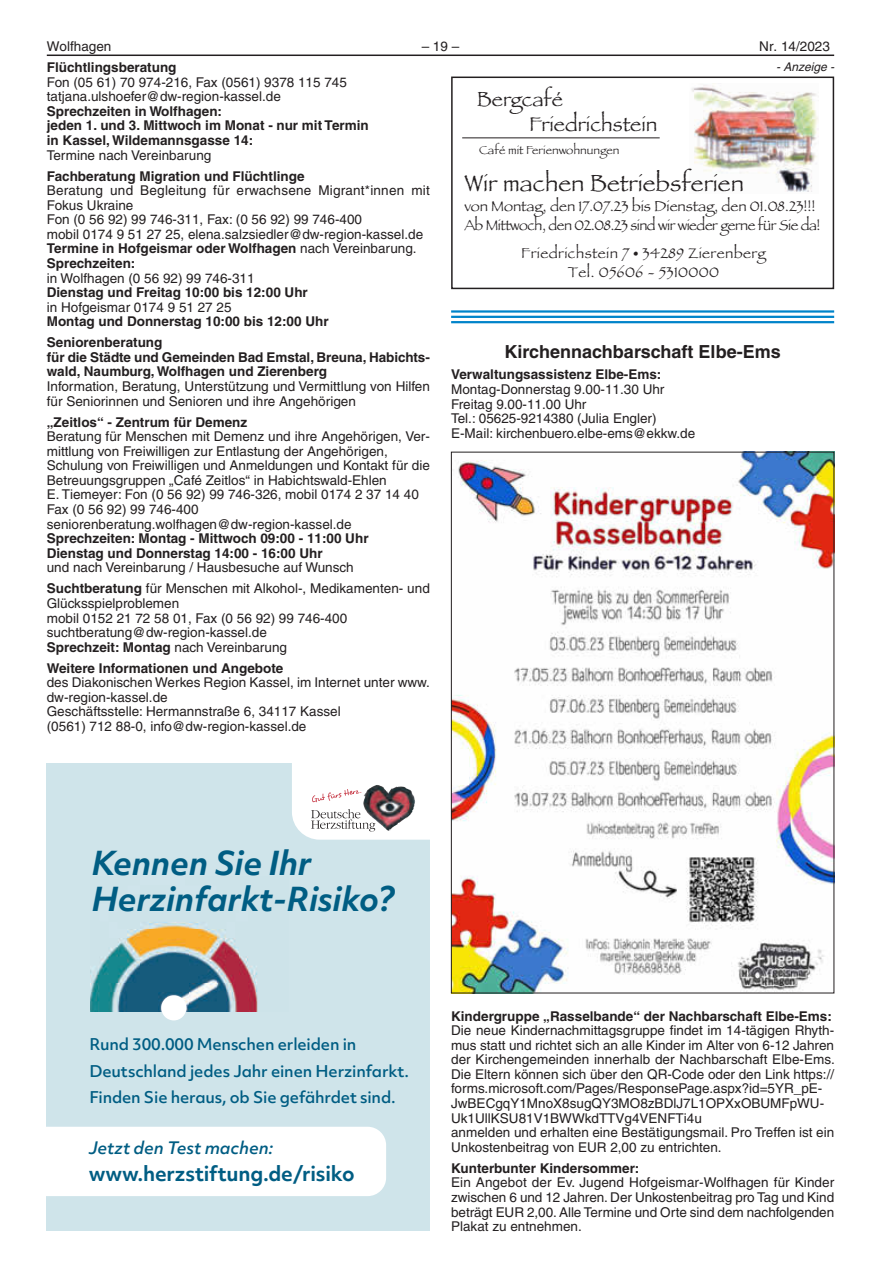
<style>
.page{position:relative;width:881px;height:1263px;background:#fff}
.page>*{position:absolute;margin:0;border:0;box-sizing:border-box;transform-origin:0 0}
.t1{font:italic 700 31.65px/36.2px "Objektiv Mk 2";letter-spacing:-.01em;color:#005d83}
.t2{font:24px "Papyrus";color:#231f20}
.t3{font:21px/25.2px "Papyrus";color:#231f20}
.t4{font:700 19.65px "Objektiv Mk 2";letter-spacing:-.01em;color:#005d83}
.t5{font:700 18px "Helvetica LT";color:#231f20}
.t6{font:italic 500 16.5px "Objektiv Mk 2";letter-spacing:-.01em;color:#005d83}
.t7{font:500 15.45px/26.2px "Objektiv Mk 2";letter-spacing:-.01em;color:#005d83}
.t8{font:15px/19.2px "Papyrus";letter-spacing:-.03em;color:#231f20}
.t9{font:15px/19.2px "Papyrus";letter-spacing:.025em;color:#231f20;text-align:center}
.t10{font:13.5px/14.5px "Helvetica LT";color:#231f20}
.t11{font:700 13.5px/14.5px "Helvetica LT";color:#231f20}
.t12{font:12px "Papyrus";color:#231f20}
.t13{font:italic 12px "Helvetica LT";color:#231f20}
.s1{font-weight:700}
</style>
<div class="page">
<hr style="left:47px;top:55px;width:786px;height:1px;background:#231f20">
<img style="left:453px;top:454px;width:378px;height:537px">
<div style="left:451px;top:77px;width:382px;height:212px;border:2px solid #231f20"></div>
<img style="left:691px;top:85px;width:127px;height:107px">
<hr style="left:462px;top:137px;width:197px;height:1px;background:#231f20">
<hr style="left:451px;top:310px;width:382px;height:3px;background:#0084ca">
<hr style="left:451px;top:316px;width:382px;height:2px;background:#0084ca">
<hr style="left:451px;top:321px;width:382px;height:2px;background:#0084ca">
<div style="left:47px;top:763px;width:382px;height:468px;background:#cfe4ea"></div>
<img style="left:91px;top:922px;width:167px;height:90px">
<div style="left:161px;top:995px;width:25px;height:25px;background:#fff;border-radius:50%"></div>
<div style="left:47px;top:1127px;width:339px;height:69px;background:#fff"></div>
<svg style="left:292px;top:763px;width:137px;height:77px;background:#e2dcdd"></svg>
<p class="t10" style="left:47px;top:39px;width:66px">Wolfhagen</p>
<p class="t10" style="left:421px;top:39px;width:39px">– 19 –</p>
<p class="t10" style="left:759px;top:39px;width:72px">Nr. 14/2023</p>
<p class="t11" style="left:47px;top:60px;width:131px">Flüchtlingsberatung</p>
<p class="t10" style="left:47px;top:75px;width:301px">Fon (05 61) 70 974-216, Fax (0561) 9378 115 745 tatjana.ulshoefer@dw-region-kassel.de</p>
<p class="t11" style="left:47px;top:104px;width:323px">Sprechzeiten in Wolfhagen:<br>jeden 1. und 3. Mittwoch im Monat - nur mit Termin in Kassel, Wildemannsgasse 14:</p>
<p class="t10" style="left:47px;top:148px;width:166px">Termine nach Vereinbarung</p>
<p class="t11" style="left:47px;top:168px;width:259px">Fachberatung Migration und Flüchtlinge</p>
<p class="t10" style="left:47px;top:183px;width:384px">Beratung und Begleitung für erwachsene Migrant*innen mit Fokus Ukraine<br>Fon (0 56 92) 99 746-311, Fax: (0 56 92) 99 746-400<br>mobil 0174 9 51 27 25, elena.salzsiedler@dw-region-kassel.de <span class="s1">Termine in Hofgeismar oder Wolfhagen</span> nach Vereinbarung.<br><span class="s1">Sprechzeiten:</span></p>
<p class="t10" style="left:47px;top:271px;width:209px">in Wolfhagen (0 56 92) 99 746-311</p>
<p class="t11" style="left:47px;top:285px;width:262px">Dienstag und Freitag 10:00 bis 12:00 Uhr</p>
<p class="t10" style="left:47px;top:300px;width:186px">in Hofgeismar 0174 9 51 27 25</p>
<p class="t11" style="left:47px;top:311px;width:283px;line-height:21px">Montag und Donnerstag 10:00 bis 12:00 Uhr<br>Seniorenberatung</p>
<p class="t11" style="left:47px;top:350px;width:384px">für die Städte und Gemeinden Bad Emstal, Breuna, Habichts&shy;wald, Naumburg, Wolfhagen und Zierenberg</p>
<p class="t10" style="left:47px;top:379px;width:384px">Information, Beratung, Unterstützung und Vermittlung von Hilfen für Seniorinnen und Senioren und ihre Angehörigen</p>
<p class="t11" style="left:47px;top:414px;width:202px">„Zeitlos“ - Zentrum für Demenz</p>
<p class="t10" style="left:47px;top:429px;width:384px">Beratung für Menschen mit Demenz und ihre Angehörigen, Ver&shy;mittlung von Freiwilligen zur Entlastung der Angehörigen, Schulung von Freiwilligen und Anmeldungen und Kontakt für die Betreuungsgruppen „Café Zeitlos“ in Habichtswald-Ehlen<br>E. Tiemeyer: Fon (0 56 92) 99 746-326, mobil 0174 2 37 14 40<br>Fax (0 56 92) 99 746-400 seniorenberatung.wolfhagen@dw-region-kassel.de</p>
<p class="t11" style="left:47px;top:531px;width:323px">Sprechzeiten: Montag - Mittwoch 09:00 - 11:00 Uhr<br>Dienstag und Donnerstag 14:00 - 16:00 Uhr</p>
<p class="t10" style="left:47px;top:557px;width:384px;line-height:21px">und nach Vereinbarung / Hausbesuche auf Wunsch<br><span class="s1">Suchtberatung</span> für Menschen mit Alkohol-, Medikamenten- und</p>
<p class="t10" style="left:47px;top:596px;width:302px">Glücksspielproblemen<br>mobil 0152 21 72 58 01, Fax (0 56 92) 99 746-400 suchtberatung@dw-region-kassel.de<br><span class="s1">Sprechzeit: Montag</span> nach Vereinbarung</p>
<p class="t11" style="left:47px;top:660px;width:238px">Weitere Informationen und Angebote</p>
<p class="t10" style="left:47px;top:675px;width:384px">des Diakonischen Werkes Region Kassel, im Internet unter www. dw-region-kassel.de<br>Geschäftsstelle: Hermannstraße 6, 34117 Kassel<br>(0561) 712 88-0, info@dw-region-kassel.de</p>
<h3 class="t3" style="left:529px;top:86px;width:129px;text-indent:-53px">Bergcafé<br>Friedrichstein</h3>
<p class="t12" style="left:479px;top:143px;width:142px">Café mit Ferienwohnungen</p>
<p class="t13" style="left:776px;top:60px;width:59px">- Anzeige -</p>
<h2 class="t2" style="left:464px;top:168px;width:281px">Wir machen Betriebsferien</h2>
<p class="t8" style="left:464px;top:197px;width:357px">von Montag, den 17.07.23 bis Dienstag, den 01.08.23!!!<br>Ab Mittwoch, den 02.08.23 sind wir wieder gerne für Sie da!</p>
<p class="t9" style="left:521px;top:243px;width:246px">Friedrichstein 7 • 34289 Zierenberg<br>Tel. 05606 - 5310000</p>
<h3 class="t5" style="left:504px;top:341px;width:277px">Kirchennachbarschaft Elbe-Ems</h3>
<p class="t11" style="left:451px;top:367px;width:212px">Verwaltungsassistenz Elbe-Ems:</p>
<p class="t10" style="left:451px;top:382px;width:245px">Montag-Donnerstag 9.00-11.30 Uhr Freitag 9.00-11.00 Uhr<br>Tel.: 05625-9214380 (Julia Engler)<br>E-Mail: kirchenbuero.elbe-ems@ekkw.de</p>
<h1 class="t1" style="left:91px;top:844px;width:304px">Kennen Sie Ihr<br>Herzinfarkt-Risiko?</h1>
<p class="t7" style="left:89px;top:1031px;width:321px">Rund 300.000 Menschen erleiden in<br>Deutschland jedes Jahr einen Herzinfarkt.<br>Finden Sie heraus, ob Sie gefährdet sind.</p>
<p class="t6" style="left:89px;top:1136px;width:186px">Jetzt den Test machen:</p>
<h3 class="t4" style="left:89px;top:1159px;width:267px">www.herzstiftung.de/risiko</h3>
<p class="t11" style="left:451px;top:1008px;width:382px">Kindergruppe „Rasselbande“ der Nachbarschaft Elbe-Ems:</p>
<p class="t10" style="left:451px;top:1023px;width:385px">Die neue Kindernachmittagsgruppe findet im 14-tägigen Rhyth&shy;mus statt und richtet sich an alle Kinder im Alter von 6-12 Jahren der Kirchengemeinden innerhalb der Nachbarschaft Elbe-Ems.<br>Die Eltern können sich über den QR-Code oder den Link https:// forms.microsoft.com/Pages/ResponsePage.aspx?id=5YR_pE-JwBECgqY1MnoX8sugQY3MO8zBDlJ7L1OPXxOBUMFpWU-Uk1UllKSU81V1BWWkdTTVg4VENFTi4u<br>anmelden und erhalten eine Bestätigungsmail. Pro Treffen ist ein Unkostenbeitrag von EUR 2,00 zu entrichten.</p>
<p class="t11" style="left:451px;top:1160px;width:190px">Kunterbunter Kindersommer:</p>
<p class="t10" style="left:451px;top:1175px;width:384px;text-align:justify">Ein Angebot der Ev. Jugend Hofgeismar-Wolfhagen für Kinder zwischen 6 und 12 Jahren. Der Unkostenbeitrag pro Tag und Kind beträgt EUR 2,00. Alle Termine und Orte sind dem nachfolgenden Plakat zu entnehmen.</p>
</div>
